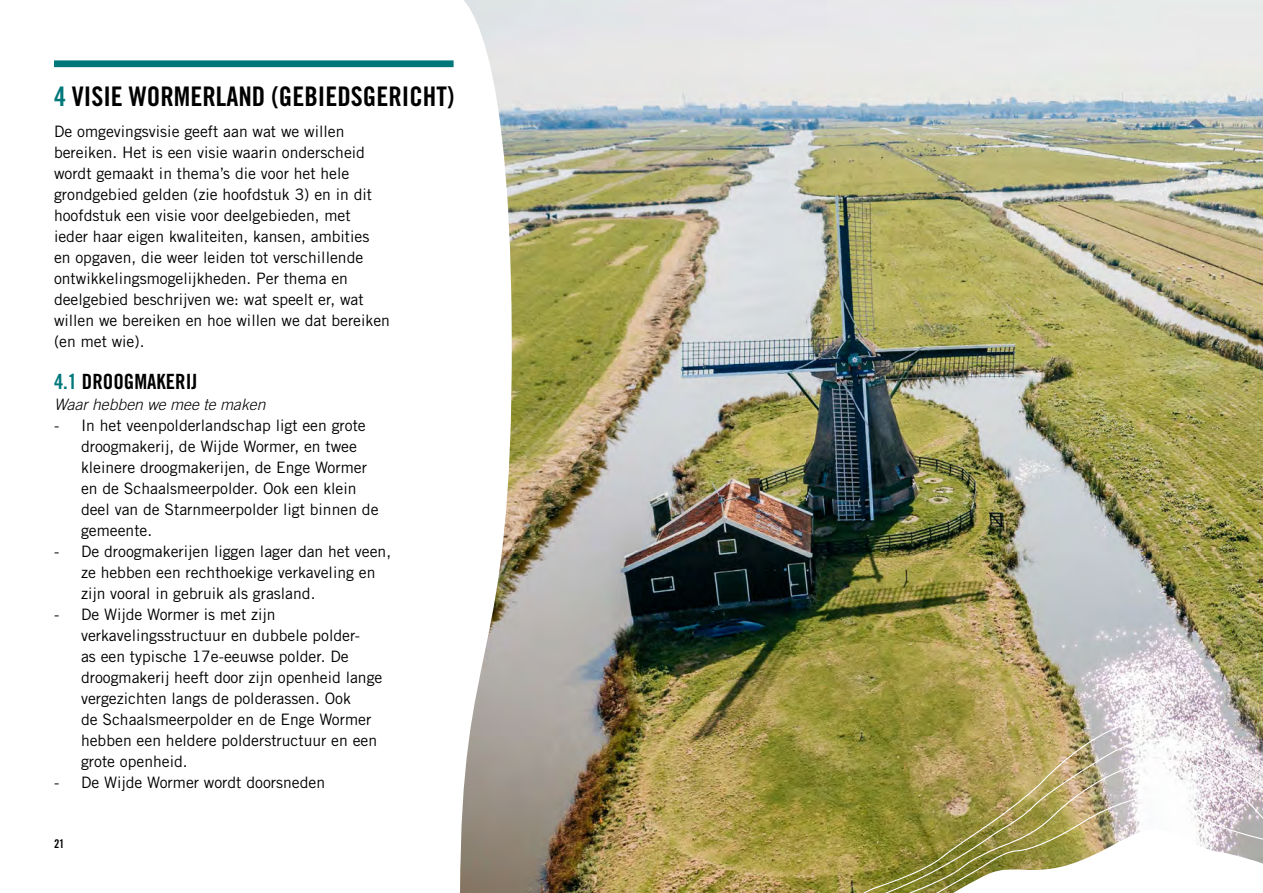
<style>
.page{position:relative;width:1263px;height:893px;background:#fff}
.page>*{position:absolute;margin:0;border:0;box-sizing:border-box;transform-origin:0 0}
.t1{font:27px "Trade Gothic LT Std Bd Cn 20";color:#000}
.t2{font:21px "Trade Gothic LT Std Bd Cn 20";color:#000}
.t3{font:15.75px/21px "Trade Gothic LT Std";color:#000}
.t4{font:italic 300 15.75px "Trade Gothic LT Std";color:#000}
.t5{font:12px "Trade Gothic LT Std Bd Cn 20";color:#000}
.s1{color:#00787a}
.s2{color:#00787b}
</style>
<div class="page">
<img style="left:513px;top:0;width:750px;height:893px">
<div style="left:54px;top:60px;width:400px;height:7px;background:#00787a"></div>
<svg style="left:460px;top:0;width:53px;height:893px"></svg>
<img style="left:842px;top:711px;width:421px;height:182px">
<h1 class="t1" style="left:54px;top:80px;width:402px"><span class="s1">4</span> VISIE WORMERLAND (GEBIEDSGERICHT)</h1>
<p class="t3" style="left:54px;top:121px;width:338px">De omgevingsvisie geeft aan wat we willen bereiken. Het is een visie waarin onderscheid wordt gemaakt in thema’s die voor het hele grondgebied gelden (zie hoofdstuk 3) en in dit hoofdstuk een visie voor deelgebieden, met<br>ieder haar eigen kwaliteiten, kansen, ambities<br>en opgaven, die weer leiden tot verschillende ontwikkelingsmogelijkheden. Per thema en deelgebied beschrijven we: wat speelt er, wat willen we bereiken en hoe willen we dat bereiken (en met wie).</p>
<h2 class="t2" style="left:54px;top:369px;width:145px"><span class="s2">4.1</span> DROOGMAKERIJ</h2>
<p class="t4" style="left:54px;top:395px;width:213px">Waar hebben we mee te maken</p>
<p class="t3" style="left:81px;top:415px;width:299px;text-indent:-27px">- In het veenpolderlandschap ligt een grote droogmakerij, de Wijde Wormer, en twee kleinere droogmakerijen, de Enge Wormer en de Schaalsmeerpolder. Ook een klein deel van de Starnmeerpolder ligt binnen de gemeente.</p>
<p class="t3" style="left:81px;top:541px;width:312px;text-indent:-27px">- De droogmakerijen liggen lager dan het veen, ze hebben een rechthoekige verkaveling en zijn vooral in gebruik als grasland.</p>
<p class="t3" style="left:81px;top:604px;width:303px;text-indent:-27px">- De Wijde Wormer is met zijn verkavelingsstructuur en dubbele polder-<br>as een typische 17e-eeuwse polder. De droogmakerij heeft door zijn openheid lange vergezichten langs de polderassen. Ook<br>de Schaalsmeerpolder en de Enge Wormer hebben een heldere polderstructuur en een grote openheid.</p>
<p class="t3" style="left:54px;top:772px;width:273px">- De Wijde Wormer wordt doorsneden</p>
<p class="t5" style="left:54px;top:836px;width:12px">21</p>
</div>
